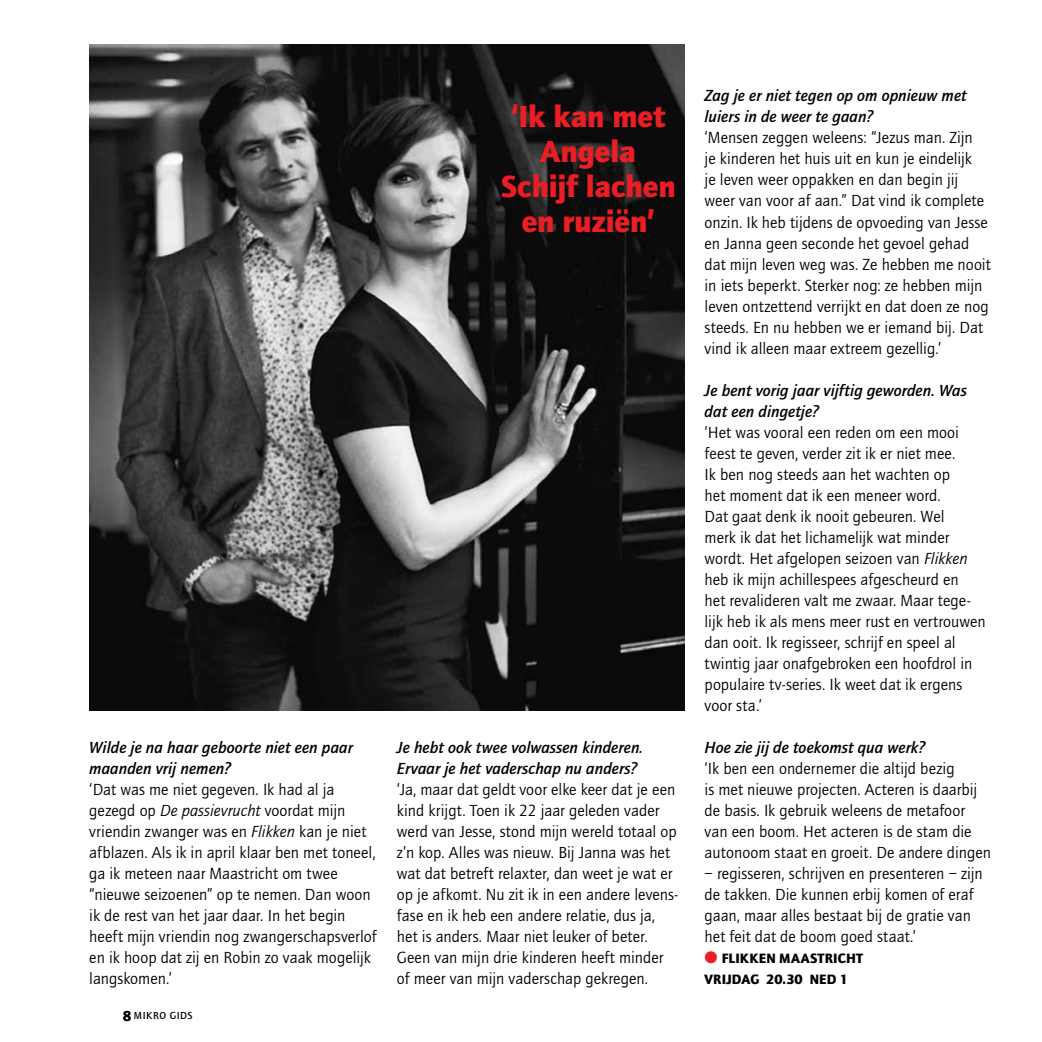
<style>
.page{position:relative;width:1042px;height:1042px;background:#fff}
.page>*{position:absolute;margin:0;border:0;box-sizing:border-box;transform-origin:0 0}
.t1{font:900 31.5px/35.4px "Quay Sans";letter-spacing:-.005em;color:#ed1d24;text-align:center}
.t2{font:16.62px/21px "Quay Sans";letter-spacing:.005em;color:#000}
.t3{font:italic 500 16.62px/21px "Quay Sans";color:#000}
.t4{font:900 14px "Quay Sans";letter-spacing:.02em;color:#000}
.t5{font:500 10.5px "Quay Sans";letter-spacing:.055em;color:#000}
.s1{font-style:italic}
.s2{font-weight:900;font-size:14.88px}
.s3{color:#ed1d24}
</style>
<div class="page">
<img style="left:89px;top:45px;width:596px;height:666px">
<h1 class="t1" style="left:501px;top:98px;width:176px">‘Ik kan met<br>Angela<br>Schijf lachen en ruziën’</h1>
<p class="t3" style="left:89px;top:737px;width:265px">Wilde je na haar geboorte niet een paar maanden vrij nemen?</p>
<p class="t2" style="left:89px;top:779px;width:289px">‘Dat was me niet gegeven. Ik had al ja gezegd op <span class="s1">De passievrucht</span> voordat mijn vriendin zwanger was en <span class="s1">Flikken</span> kan je niet afblazen. Als ik in april klaar ben met toneel, ga ik meteen naar Maastricht om twee “nieuwe seizoenen” op te nemen. Dan woon ik de rest van het jaar daar. In het begin heeft mijn vriendin nog zwangerschapsverlof en ik hoop dat zij en Robin zo vaak mogelijk langskomen.’</p>
<p class="t5" style="left:123px;top:1009px;width:71px"><span class="s2">8</span> MIKRO GIDS</p>
<p class="t3" style="left:397px;top:737px;width:248px">Je hebt ook twee volwassen kinderen.<br>Ervaar je het vaderschap nu anders?</p>
<p class="t2" style="left:397px;top:779px;width:283px">‘Ja, maar dat geldt voor elke keer dat je een kind krijgt. Toen ik 22 jaar geleden vader werd van Jesse, stond mijn wereld totaal op z’n kop. Alles was nieuw. Bij Janna was het wat dat betreft relaxter, dan weet je wat er op je afkomt. Nu zit ik in een andere levens&shy;fase en ik heb een andere relatie, dus ja, het is anders. Maar niet leuker of beter.<br>Geen van mijn drie kinderen heeft minder of meer van mijn vaderschap gekregen.</p>
<p class="t3" style="left:704px;top:86px;width:264px">Zag je er niet tegen op om opnieuw met luiers in de weer te gaan?</p>
<p class="t2" style="left:704px;top:128px;width:288px">‘Mensen zeggen weleens: “Jezus man. Zijn<br>je kinderen het huis uit en kun je eindelijk<br>je leven weer oppakken en dan begin jij weer van voor af aan.” Dat vind ik complete onzin. Ik heb tijdens de opvoeding van Jesse en Janna geen seconde het gevoel gehad dat mijn leven weg was. Ze hebben me nooit in iets beperkt. Sterker nog: ze hebben mijn leven ontzettend verrijkt en dat doen ze nog steeds. En nu hebben we er iemand bij. Dat vind ik alleen maar extreem gezellig.’</p>
<p class="t3" style="left:704px;top:380px;width:264px">Je bent vorig jaar vijftig geworden. Was dat een dingetje?</p>
<p class="t2" style="left:704px;top:422px;width:283px">‘Het was vooral een reden om een mooi feest te geven, verder zit ik er niet mee.<br>Ik ben nog steeds aan het wachten op<br>het moment dat ik een meneer word.<br>Dat gaat denk ik nooit gebeuren. Wel<br>merk ik dat het lichamelijk wat minder wordt. Het afgelopen seizoen van <span class="s1">Flikken </span>heb ik mijn achillespees afgescheurd en<br>het revalideren valt me zwaar. Maar tege&shy;lijk heb ik als mens meer rust en vertrouwen dan ooit. Ik regisseer, schrijf en speel al twintig jaar onafgebroken een hoofdrol in populaire tv-series. Ik weet dat ik ergens voor sta.’</p>
<p class="t3" style="left:704px;top:737px;width:222px">Hoe zie jij de toekomst qua werk?</p>
<p class="t2" style="left:704px;top:758px;width:288px">‘Ik ben een ondernemer die altijd bezig<br>is met nieuwe projecten. Acteren is daarbij de basis. Ik gebruik weleens de metafoor van een boom. Het acteren is de stam die autonoom staat en groeit. De andere dingen</p>
<p class="t2" style="left:704px;top:863px;width:280px">– regisseren, schrijven en presenteren – zijn de takken. Die kunnen erbij komen of eraf gaan, maar alles bestaat bij de gratie van het feit dat de boom goed staat.’</p>
<p class="t4" style="left:704px;top:950px;width:84px"><span class="s3">●</span> Flikken Maastric</p>
<p class="t4" style="left:846px;top:950px;width:17px">ht</p>
<p class="t4" style="left:704px;top:971px;width:38px">vrijdag</p>
<p class="t4" style="left:766px;top:971px;width:83px">20.30 NED 1</p>
</div>
